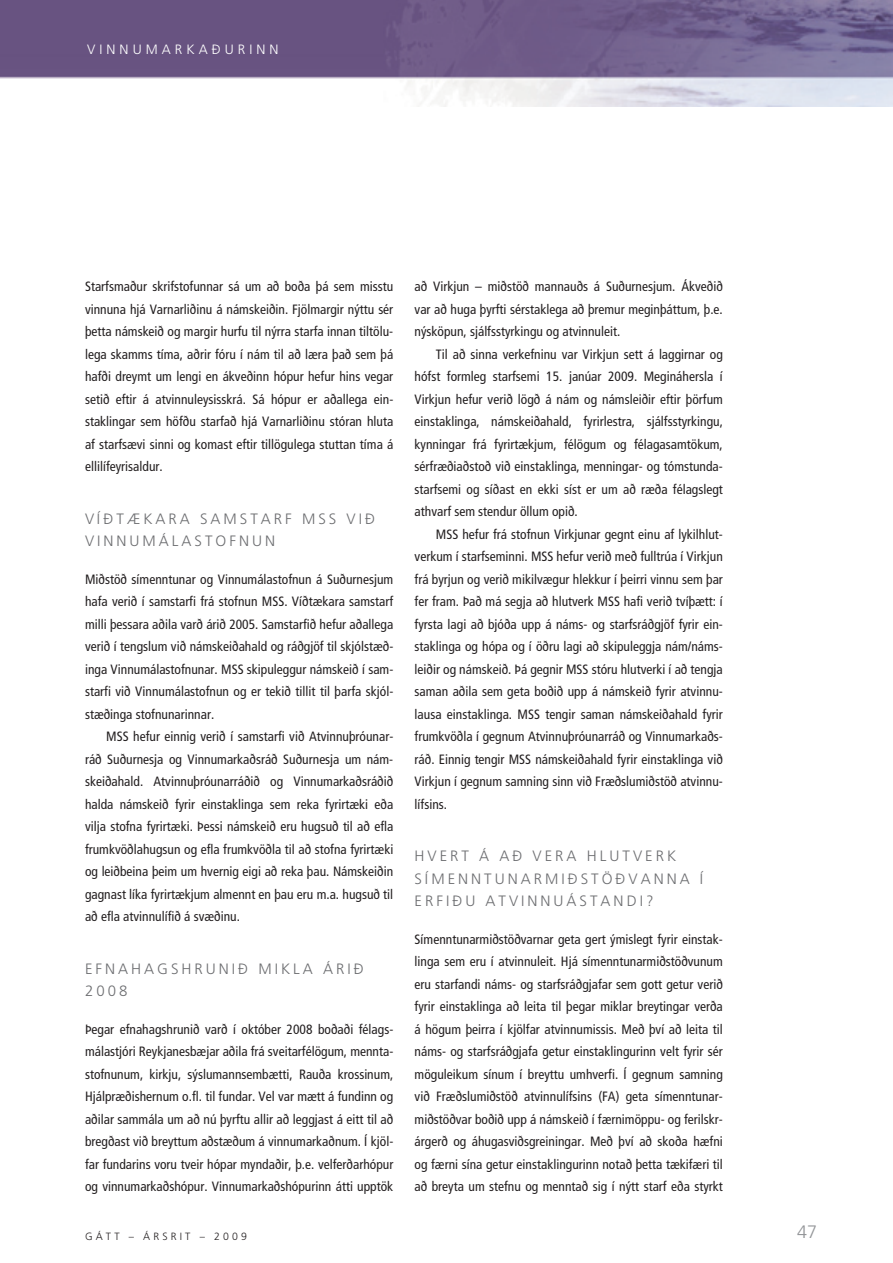
<style>
.page{position:relative;width:893px;height:1263px;background:#fff}
.page>*{position:absolute;margin:0;border:0;box-sizing:border-box;transform-origin:0 0}
.t1{font:300 18px "Frutiger";color:#939598}
.t2{font:300 15px/22.5px "Frutiger";letter-spacing:.2em;color:#6c6d70}
.t3{font:condensed 13.5px/22.5px "Frutiger";color:#231f20;text-align:justify}
.t4{font:300 13.5px "Frutiger";letter-spacing:.3em;color:#fff}
.t5{font:300 10.5px "Frutiger";letter-spacing:.3em;color:#231f20}
</style>
<div class="page">
<img style="left:0;top:0;width:893px;height:106px">
<p class="t4" style="left:87px;top:42px;width:193px">VINNUMARKAÐURINN</p>
<p class="t3" style="left:85px;top:275px;width:310px">Starfsmaður skrifstofunnar sá um að boða þá sem misstu vinnuna hjá Varnarliðinu á námskeiðin. Fjölmargir nýttu sér þetta námskeið og margir hurfu til nýrra starfa innan tiltölu&shy;lega skamms tíma, aðrir fóru í nám til að læra það sem þá hafði dreymt um lengi en ákveðinn hópur hefur hins vegar setið eftir á atvinnuleysisskrá. Sá hópur er aðallega ein&shy;staklingar sem höfðu starfað hjá Varnarliðinu stóran hluta af starfsævi sinni og komast eftir tillögulega stuttan tíma á ellilífeyris aldur.</p>
<p class="t2" style="left:85px;top:507px;width:292px">VÍÐTÆKARA SAMSTARF MSS VIÐ<br>VINNUMÁLASTOFNUN</p>
<p class="t3" style="left:85px;top:568px;width:310px">Miðstöð símenntunar og Vinnumálastofnun á Suðurnesjum hafa verið í samstarfi frá stofnun MSS. Víðtækara samstarf milli þessara aðila varð árið 2005. Samstarfið hefur aðallega verið í tengslum við námskeiðahald og ráðgjöf til skjólstæð&shy;inga Vinnumálastofnunar. MSS skipuleggur námskeið í sam&shy;starfi við Vinnumálastofnun og er tekið tillit til þarfa skjól&shy;stæðinga stofnunarinnar.</p>
<p class="t3" style="left:85px;top:725px;width:310px;text-indent:21px">MSS hefur einnig verið í samstarfi við Atvinnuþróunar&shy;ráð Suðurnesja og Vinnumarkaðsráð Suðurnesja um nám&shy;skeiðahald. Atvinnuþróunarráðið og Vinnumarkaðsráðið halda námskeið fyrir einstaklinga sem reka fyrirtæki eða vilja stofna fyrirtæki. Þessi námskeið eru hugsuð til að efla frumkvöðlahugsun og efla frumkvöðla til að stofna fyrirtæki og leiðbeina þeim um hvernig eigi að reka þau. Námskeiðin gagnast líka fyrirtækjum almennt en þau eru m.a. hugsuð til að efla atvinnulífið á svæðinu.</p>
<p class="t2" style="left:85px;top:957px;width:280px">EFNAHAGSHRUNIÐ MIKLA ÁRIÐ<br>2008</p>
<p class="t3" style="left:85px;top:1018px;width:310px">Þegar efnahagshrunið varð í október 2008 boðaði félags&shy;málastjóri Reykjanesbæjar aðila frá sveitarfélögum, mennta&shy;stofnunum, kirkju, sýslumannsembætti, Rauða krossinum, Hjálpræðishernum o.fl. til fundar. Vel var mætt á fundinn og aðilar sammála um að nú þyrftu allir að leggjast á eitt til að bregðast við breyttum aðstæðum á vinnumarkaðnum. Í kjöl&shy;far fundarins voru tveir hópar myndaðir, þ.e. velferðarhópur og vinnumarkaðshópur. Vinnumarkaðshópurinn átti upptök</p>
<p class="t5" style="left:85px;top:1230px;width:163px">GÁTT – ÁRSRIT – 2009</p>
<p class="t3" style="left:415px;top:275px;width:310px">að Virkjun – miðstöð mannauðs á Suðurnesjum. Ákveðið var að huga þyrfti sérstaklega að þremur meginþáttum, þ.e. nýsköpun, sjálfsstyrkingu og atvinnuleit.</p>
<p class="t3" style="left:415px;top:343px;width:310px;text-indent:21px">Til að sinna verkefninu var Virkjun sett á laggirnar og hófst formleg starfsemi 15. janúar 2009. Megináhersla í Virkjun hefur verið lögð á nám og námsleiðir eftir þörfum einstaklinga, námskeiðahald, fyrirlestra, sjálfsstyrkingu, kynningar frá fyrirtækjum, félögum og félagasamtökum, sérfræðiaðstoð við einstaklinga, menningar- og tómstunda&shy;starfsemi og síðast en ekki síst er um að ræða félagslegt athvarf sem stendur öllum opið.</p>
<p class="t3" style="left:415px;top:523px;width:310px;text-indent:21px">MSS hefur frá stofnun Virkjunar gegnt einu af lykilhlut&shy;verkum í starfseminni. MSS hefur verið með fulltrúa í Virkjun frá byrjun og verið mikilvægur hlekkur í þeirri vinnu sem þar fer fram. Það má segja að hlutverk MSS hafi verið tvíþætt: í fyrsta lagi að bjóða upp á náms- og starfsráðgjöf fyrir ein&shy;staklinga og hópa og í öðru lagi að skipuleggja nám/náms&shy;leiðir og námskeið. Þá gegnir MSS stóru hlutverki í að tengja saman aðila sem geta boðið upp á námskeið fyrir atvinnu&shy;lausa einstaklinga. MSS tengir saman námskeiðahald fyrir frumkvöðla í gegnum Atvinnuþróunarráð og Vinnumarkaðs&shy;ráð. Einnig tengir MSS námskeiðahald fyrir einstaklinga við Virkjun í gegnum samning sinn við Fræðslumiðstöð atvinnu&shy;lífsins.</p>
<p class="t2" style="left:415px;top:845px;width:290px">HVERT Á AÐ VERA HLUTVERK<br>SÍMENNTUNARMIÐSTÖÐVANNA Í<br>ERFIÐU ATVINNUÁSTANDI?</p>
<p class="t3" style="left:415px;top:928px;width:310px">Símenntunarmiðstöðvarnar geta gert ýmislegt fyrir einstak&shy;linga sem eru í atvinnuleit. Hjá símenntunarmiðstöðvunum eru starfandi náms- og starfsráðgjafar sem gott getur verið fyrir einstaklinga að leita til þegar miklar breytingar verða á högum þeirra í kjölfar atvinnumissis. Með því að leita til náms- og starfsráðgjafa getur einstaklingurinn velt fyrir sér möguleikum sínum í breyttu umhverfi. Í gegnum samning við Fræðslumiðstöð atvinnulífsins (FA) geta símenntunar&shy;miðstöðvar boðið upp á námskeið í færnimöppu- og ferilskr&shy;árgerð og áhugasviðsgreiningar. Með því að skoða hæfni og færni sína getur einstaklingurinn notað þetta tækifæri til að breyta um stefnu og menntað sig í nýtt starf eða styrkt</p>
<h1 class="t1" style="left:797px;top:1222px;width:22px">47</h1>
</div>
